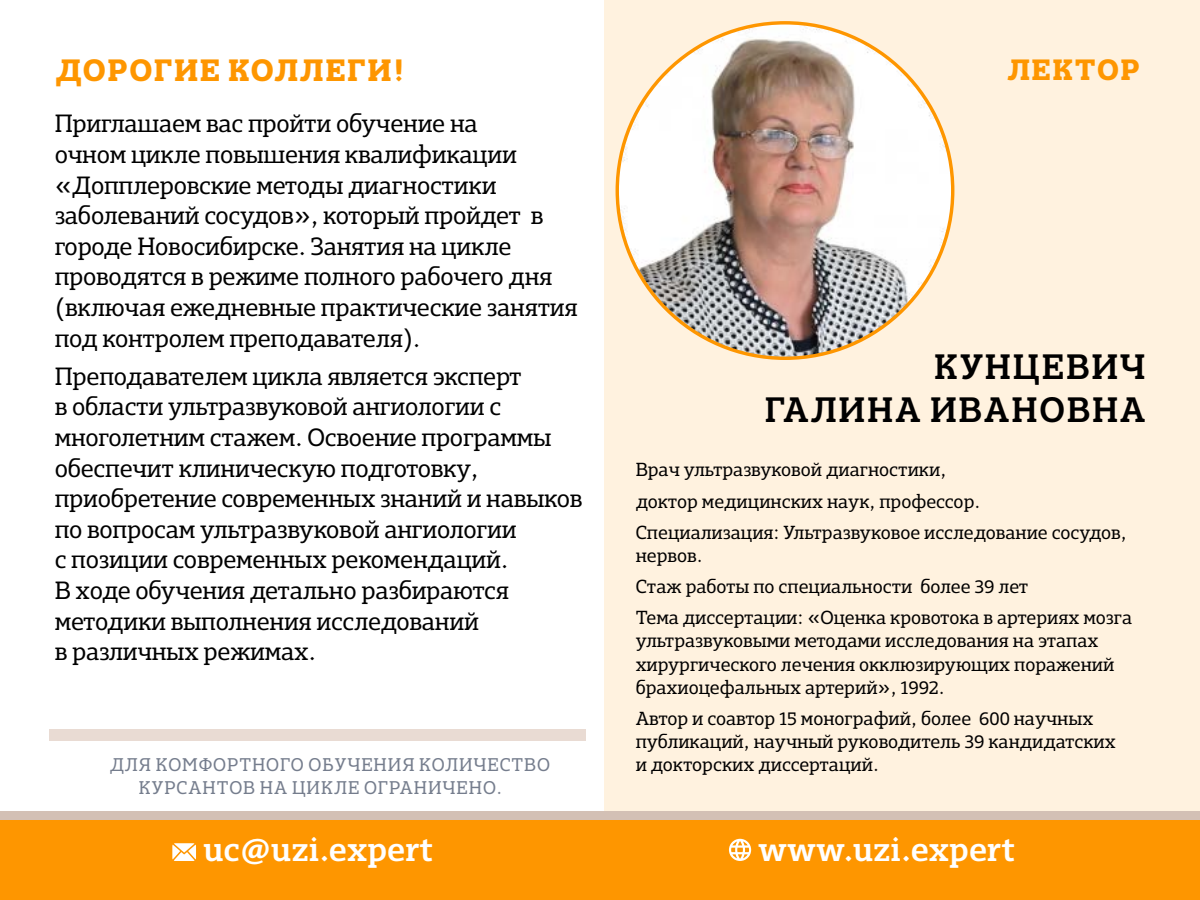
<style>
.page{position:relative;width:1200px;height:900px;background:#fff}
.page>*{position:absolute;margin:0;border:0;box-sizing:border-box;transform-origin:0 0}
.t1{font:500 36px/43.2px "Gimbal Egyp";letter-spacing:.05em;color:#000;text-align:right}
.t2{font:500 34.5px "Gimbal Egyp";color:#fff}
.t3{font:700 31.5px "Gimbal Egyp";letter-spacing:.05em;color:#fe9600}
.t4{font:700 30px "Gimbal Egyp";letter-spacing:.05em;color:#fe9600}
.t5{font:25.5px/30.6px "Gimbal Egyp";letter-spacing:-.01em;color:#000}
.t6{font:19.35px/31.2px "Gimbal Egyp";color:#000}
.t7{font:18.75px/22.5px "Gimbal Egyp";letter-spacing:.05em;color:#757d8d}
</style>
<div class="page">
<div style="left:0;top:812px;width:1200px;height:88px;background:#fe9600"></div>
<div style="left:604px;top:0;width:596px;height:812px;background:#fff2df"></div>
<img style="left:617px;top:23px;width:336px;height:335px;border-radius:168px">
<svg style="left:172px;top:843px;width:24px;height:18px"></svg>
<svg style="left:729px;top:839px;width:22px;height:22px"></svg>
<div style="left:0;top:812px;width:1200px;height:8px;background:#d3c0b5"></div>
<div style="left:49px;top:730px;width:537px;height:11px;background:#e9dbd3"></div>
<p class="t3" style="left:56px;top:49px;width:350px">ДОРОГИЕ КОЛЛЕГИ!</p>
<p class="t5" style="left:55px;top:108px;width:525px">Приглашаем вас пройти обучение на<br>очном цикле повышения квалификации «Допплеровские методы диагностики заболеваний сосудов», который пройдет в городе Новосибирске. Занятия на цикле проводятся в режиме полного рабочего дня (включая ежедневные практические занятия под контролем преподавателя).</p>
<p class="t5" style="left:55px;top:361px;width:529px">Преподавателем цикла является эксперт<br>в области ультразвуковой ангиологии с многолетним стажем. Освоение программы обеспечит клиническую подготовку, приобретение современных знаний и навыков по вопросам ультразвуковой ангиологии<br>с позиции современных рекомендаций.<br>В ходе обучения детально разбираются методики выполнения исследований<br>в различных режимах.</p>
<p class="t7" style="left:139px;top:754px;width:413px;text-indent:-29px">ДЛЯ КОМФОРТНОГО ОБУЧЕНИЯ КОЛИЧЕСТВО<br>КУРСАНТОВ НА ЦИКЛЕ ОГРАНИЧЕНО.</p>
<p class="t4" style="left:1007px;top:50px;width:134px">ЛЕКТОР</p>
<h1 class="t1" style="left:764px;top:345px;width:383px">КУНЦЕВИЧ<br>ГАЛИНА ИВАНОВНА</h1>
<p class="t6" style="left:636px;top:454px;width:492px">Врач ультразвуковой диагностики,<br>доктор медицинских наук, профессор.<br>Специализация: Ультразвуковое исследование сосудов,</p>
<p class="t6" style="left:636px;top:540px;width:498px">нервов.<br>Стаж работы по специальности более 39 лет<br>Тема диссертации: «Оценка кровотока в артериях мозга</p>
<p class="t6" style="left:636px;top:629px;width:480px;line-height:23.1px">ультразвуковыми методами исследования на этапах хирургического лечения окклюзирующих поражений брахиоцефальных артерий», 1992.</p>
<p class="t6" style="left:636px;top:707px;width:482px;line-height:23.1px">Автор и соавтор 15 монографий, более 600 научных публикаций, научный руководитель 39 кандидатских и докторских диссертаций.</p>
<h2 class="t2" style="left:203px;top:827px;width:231px">uc@uzi.expert</h2>
<h2 class="t2" style="left:758px;top:827px;width:258px">www.uzi.expert</h2>
</div>
